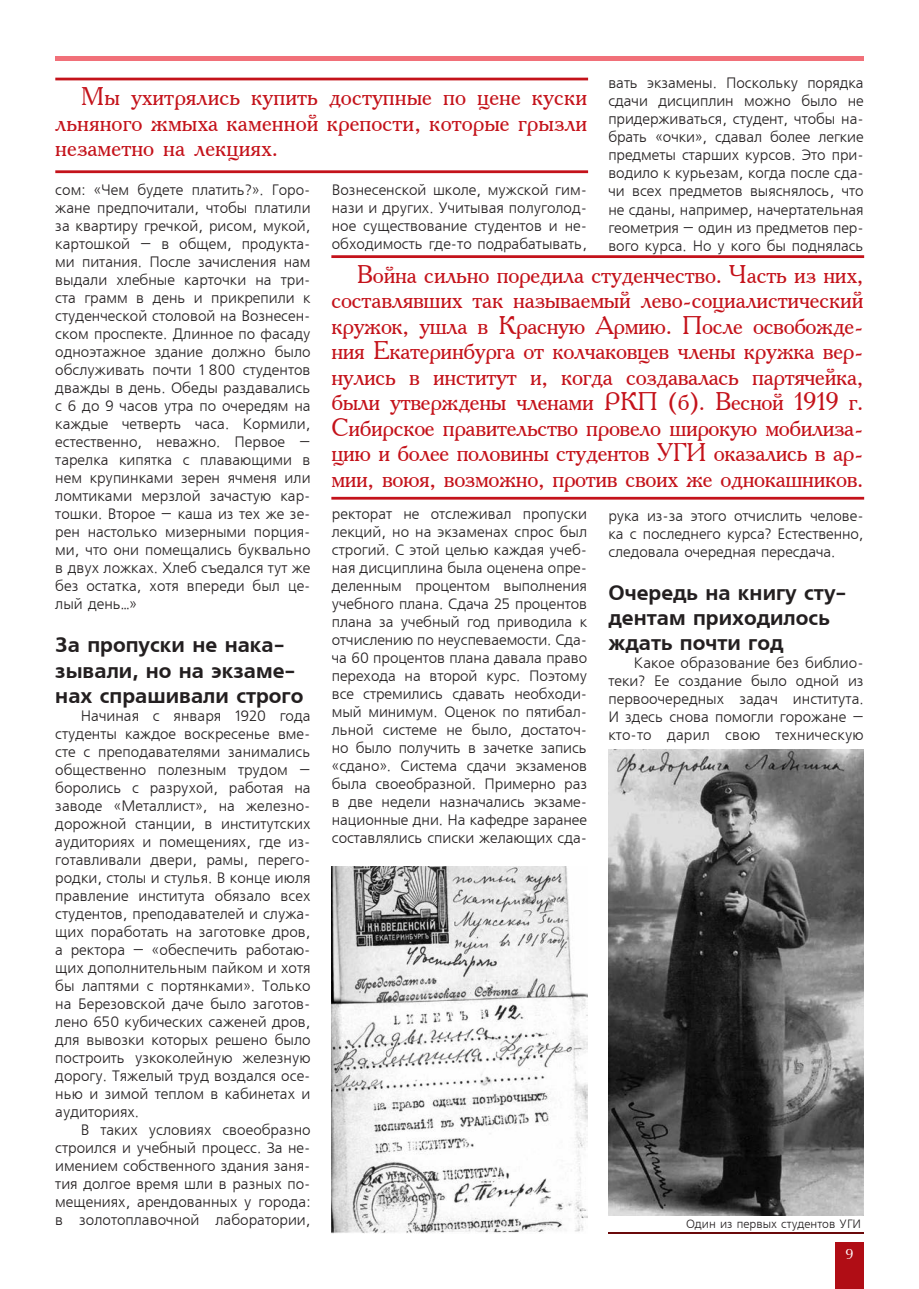
<style>
.page{position:relative;width:919px;height:1289px;background:#fff}
.page>*{position:absolute;margin:0;border:0;box-sizing:border-box;transform-origin:0 0}
.t1{font:25.5px/25.5px "Academia Plain";letter-spacing:-.005em;color:#c4121a;text-align:justify}
.t2{font:21px/25.2px "AXP Free Set C Bold";color:#231f20}
.t3{font:15px/18px "Free Set CTT";color:#231f20;text-align:justify}
.t4{font:15px "AG Opus";color:#fff}
.t5{font:12px "Free Set CTT";color:#231f20}
</style>
<div class="page">
<div style="left:835px;top:1242px;width:28px;height:46px;background:#b00d15"></div>
<hr style="left:55px;top:56px;width:808px;height:4px;background:#f17079">
<div style="left:55px;top:170px;width:533px;height:3px;border:2px solid #c4121a"></div>
<div style="left:55px;top:78px;width:533px;height:2px;border:2px solid #c4121a"></div>
<div style="left:331px;top:497px;width:533px;height:2px;border:2px solid #c4121a"></div>
<div style="left:331px;top:255px;width:533px;height:3px;border:2px solid #c4121a"></div>
<img style="left:608px;top:749px;width:255px;height:466px">
<img style="left:332px;top:866px;width:255px;height:367px">
<hr style="left:608px;top:1232px;width:255px;height:1px;background:#6a090a">
<p class="t3" style="left:608px;top:75px;width:257px">вать экзамены. Поскольку порядка сдачи дисциплин можно было не придерживаться, студент, чтобы на&shy;брать «очки», сдавал более легкие предметы старших курсов. Это при&shy;водило к курьезам, когда после сда&shy;чи всех предметов выяснялось, что не сданы, например, начертательная геометрия – один из предметов пер&shy;вого курса. Но у кого бы поднялась</p>
<h1 class="t1" style="left:55px;top:83px;width:533px;text-indent:26px">Мы ухитрялись купить доступные по цене куски льняного жмыха каменной крепости, которые грызли незаметно на лекциях.</h1>
<p class="t3" style="left:55px;top:181px;width:257px">сом: «Чем будете платить?». Горо&shy;жане предпочитали, чтобы платили за квартиру гречкой, рисом, мукой, картошкой – в общем, продукта&shy;ми питания. После зачисления нам выдали хлебные карточки на три&shy;ста грамм в день и прикрепили к студенческой столовой на Вознесен&shy;ском проспекте. Длинное по фасаду одноэтажное здание должно было обслуживать почти 1 800 студентов дважды в день. Обеды раздавались с 6 до 9 часов утра по очередям на каждые четверть часа. Кормили, естественно, неважно. Первое – тарелка кипятка с плавающими в нем крупинками зерен ячменя или ломтиками мерзлой зачастую кар&shy;тошки. Второе – каша из тех же зе&shy;рен настолько мизерными порция&shy;ми, что они помещались буквально в двух ложках. Хлеб съедался тут же без остатка, хотя впереди был це&shy;лый день…»</p>
<h2 class="t2" style="left:55px;top:633px;width:250px">За пропуски не нака&shy;зывали, но на экзаме&shy;нах спрашивали строго</h2>
<p class="t3" style="left:55px;top:707px;width:257px;text-indent:26px">Начиная с января 1920 года студенты каждое воскресенье вме&shy;сте с преподавателями занимались общественно полезным трудом – боролись с разрухой, работая на заводе «Металлист», на железно&shy;дорожной станции, в институтских аудиториях и помещениях, где из&shy;готавливали двери, рамы, перего&shy;родки, столы и стулья. В конце июля правление института обязало всех студентов, преподавателей и служа&shy;щих поработать на заготовке дров, а ректора – «обеспечить работаю&shy;щих дополнительным пайком и хотя бы лаптями с портянками». Только на Березовской даче было заготов&shy;лено 650 кубических саженей дров, для вывозки которых решено было построить узкоколейную железную дорогу. Тяжелый труд воздался осе&shy;нью и зимой теплом в кабинетах и аудиториях.</p>
<p class="t3" style="left:55px;top:1121px;width:257px;text-indent:26px">В таких условиях своеобразно строился и учебный процесс. За не&shy;имением собственного здания заня&shy;тия долгое время шли в разных по&shy;мещениях, арендованных у города: в золотоплавочной лаборатории,</p>
<p class="t3" style="left:332px;top:181px;width:257px">Вознесенской школе, мужской гим&shy;нази и других. Учитывая полуголод&shy;ное существование студентов и не&shy;обходимость где-то подрабатывать,</p>
<p class="t1" style="left:331px;top:261px;width:533px;text-indent:26px">Война сильно поредила студенчество. Часть из них, составлявших так называемый лево-социалистический кружок, ушла в Красную Армию. После освобожде&shy;ния Екатеринбурга от колчаковцев члены кружка вер&shy;нулись в институт и, когда создавалась партячейка, были утверждены членами РКП (б). Весной 1919 г.<br>Сибирское правительство провело широкую мобилиза&shy;цию и более половины студентов УГИ оказались в ар&shy;мии, воюя, возможно, против своих же однокашников.</p>
<p class="t3" style="left:332px;top:505px;width:257px">ректорат не отслеживал пропуски лекций, но на экзаменах спрос был строгий. С этой целью каждая учеб&shy;ная дисциплина была оценена опре&shy;деленным процентом выполнения учебного плана. Сдача 25 процентов плана за учебный год приводила к отчислению по неуспеваемости. Сда&shy;ча 60 процентов плана давала право перехода на второй курс. Поэтому все стремились сдавать необходи&shy;мый минимум. Оценок по пятибал&shy;льной системе не было, достаточ&shy;но было получить в зачетке запись «сдано». Система сдачи экзаменов была своеобразной. Примерно раз в две недели назначались экзаме&shy;национные дни. На кафедре заранее составлялись списки желающих сда-</p>
<p class="t3" style="left:608px;top:507px;width:257px">рука из-за этого отчислить челове&shy;ка с последнего курса? Естественно, следовала очередная пересдача.</p>
<h2 class="t2" style="left:608px;top:580px;width:240px">Очередь на книгу сту&shy;дентам приходилось ждать почти год</h2>
<p class="t3" style="left:608px;top:655px;width:257px;text-indent:26px">Какое образование без библио&shy;теки? Ее создание было одной из первоочередных задач института.<br>И здесь снова помогли горожане – кто-то дарил свою техническую</p>
<p class="t5" style="left:686px;top:1217px;width:177px">Один из первых студентов УГИ</p>
<p class="t4" style="left:845px;top:1245px;width:10px">9</p>
</div>
